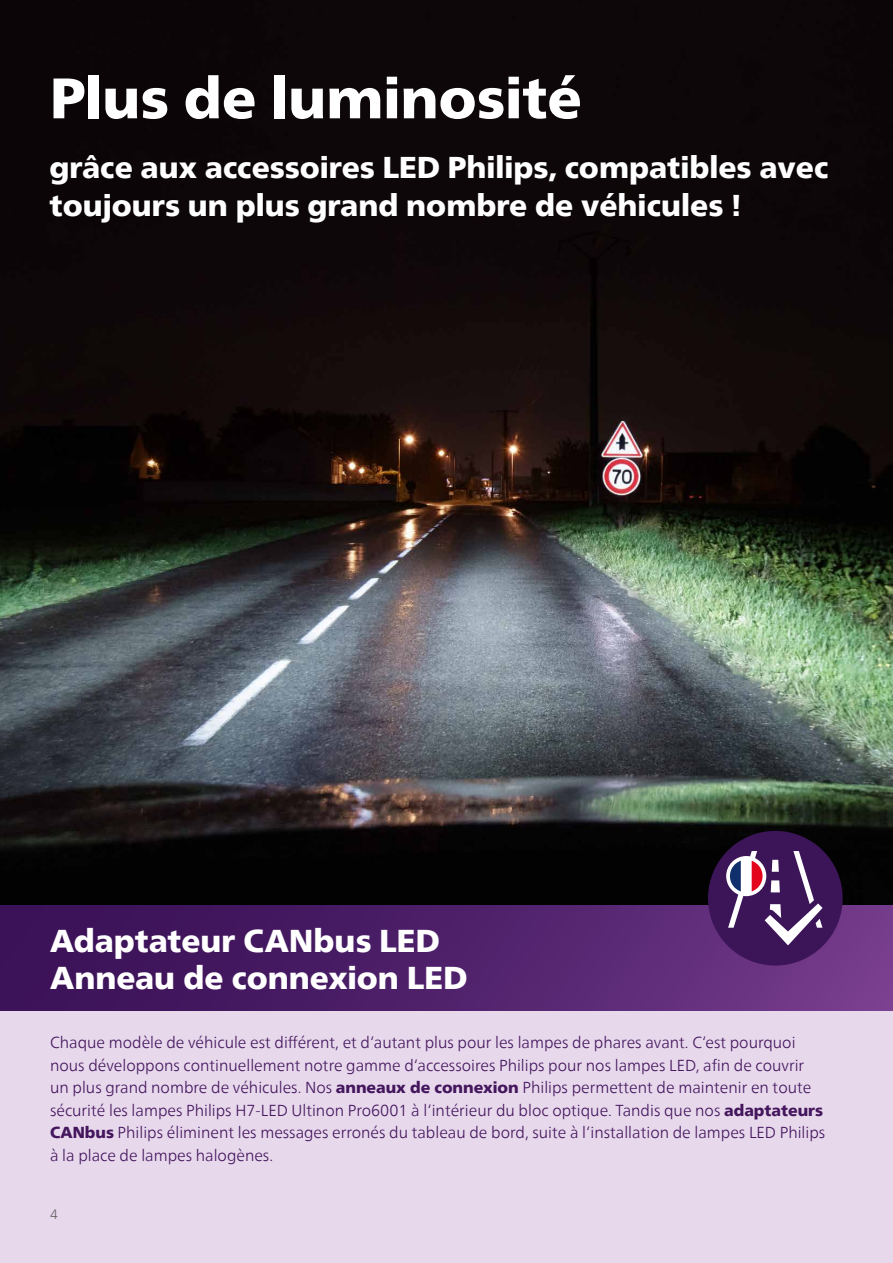
<style>
.page{position:relative;width:893px;height:1263px;background:#fff}
.page>*{position:absolute;margin:0;border:0;box-sizing:border-box;transform-origin:0 0}
.t1{font:900 57px "Neue Frutiger World";color:#fff}
.t2{font:900 31.5px/37.5px "Neue Frutiger World";color:#fff}
.t3{font:900 30px/37.5px "Neue Frutiger World";color:#fff}
.t4{font:300 15.9px/22.5px "Neue Frutiger World";color:#44165d}
.t5{font:300 13.5px "Neue Frutiger World";color:#636362}
.s1{font-weight:900}
</style>
<div class="page">
<img style="left:0;top:0;width:893px;height:906px">
<div style="left:0;top:1011px;width:893px;height:252px;background:#e7d8ec"></div>
<div style="left:0;top:906px;width:893px;height:105px;background:linear-gradient(to right,#330c51,#723a8a)"></div>
<div style="left:708px;top:831px;width:135px;height:134px;background:#3c1558;border-radius:50%"></div>
<svg style="left:726px;top:851px;width:96px;height:94px"></svg>
<h1 class="t1" style="left:50px;top:65px;width:533px">Plus de luminosité</h1>
<h3 class="t3" style="left:50px;top:149px;width:781px">grâce aux accessoires LED Philips, compatibles avec toujours un plus grand nombre de véhicules !</h3>
<h2 class="t2" style="left:50px;top:922px;width:419px">Adaptateur CANbus LED<br>Anneau de connexion LED</h2>
<p class="t4" style="left:50px;top:1032px;width:777px">Chaque modèle de véhicule est différent, et d‘autant plus pour les lampes de phares avant. C‘est pourquoi nous développons continuellement notre gamme d‘accessoires Philips pour nos lampes LED, afin de couvrir un plus grand nombre de véhicules. Nos <span class="s1">anneaux de connexion</span> Philips permettent de maintenir en toute sécurité les lampes Philips H7-LED Ultinon Pro6001 à l‘intérieur du bloc optique. Tandis que nos <span class="s1">adaptateurs CANbus</span> Philips éliminent les messages erronés du tableau de bord, suite à l‘installation de lampes LED Philips à la place de lampes halogènes.</p>
<p class="t5" style="left:50px;top:1204px;width:9px">4</p>
</div>
